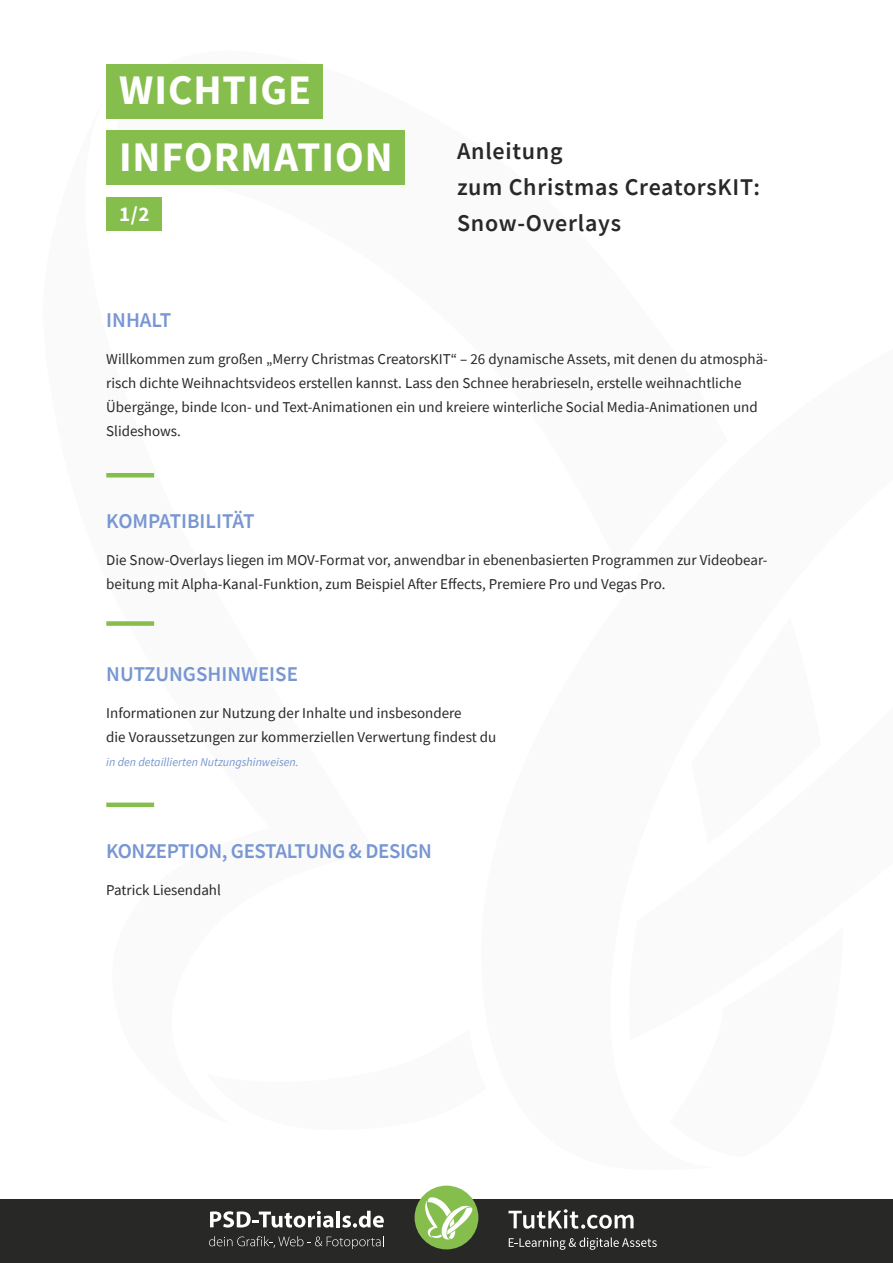
<style>
.page{position:relative;width:893px;height:1263px;background:#fff}
.page>*{position:absolute;margin:0;border:0;box-sizing:border-box;transform-origin:0 0}
.t1{font:700 42px/66.8px "Source Sans Pro";letter-spacing:.025em;color:#fff}
.t2{font:600 24px/36px "Source Sans Pro";letter-spacing:.03em;color:#282827}
.t3{font:600 21px "Source Sans Pro";letter-spacing:-.02em;color:#7796d2}
.t4{font:600 21px "Source Sans Pro";color:#7796d2}
.t5{font:700 21px "Source Sans Pro";color:#fff}
.t6{font:15px/24px "Source Sans Pro";color:#282827}
.t7{font:italic 12px "Source Sans Pro";color:#7796d2}
</style>
<div class="page">
<div style="left:0;top:1199px;width:893px;height:64px;background:#282827"></div>
<div style="left:415px;top:1185px;width:63px;height:64px;background:#85be4c;border-radius:50%"></div>
<svg style="left:425px;top:1196px;width:48px;height:43px"></svg>
<svg style="left:509px;top:1237px;width:148px;height:13px"></svg>
<svg style="left:508px;top:1209px;width:126px;height:20px"></svg>
<svg style="left:210px;top:1211px;width:123px;height:16px"></svg>
<hr style="left:336px;top:1211px;width:4px;height:16px;background:#fff">
<svg style="left:342px;top:1211px;width:42px;height:16px"></svg>
<svg style="left:209px;top:1236px;width:175px;height:13px"></svg>
<div style="left:106px;top:197px;width:56px;height:34px;background:#85be4c"></div>
<div style="left:106px;top:64px;width:217px;height:55px;background:#85be4c"></div>
<div style="left:106px;top:131px;width:298px;height:54px;background:#85be4c"></div>
<hr style="left:106px;top:473px;width:48px;height:4px;background:#85be4c">
<div style="left:106px;top:621px;width:48px;height:5px;background:#85be4c"></div>
<div style="left:106px;top:802px;width:48px;height:5px;background:#85be4c"></div>
<h1 class="t1" style="left:119px;top:56px;width:275px">WICHTIGE<br>INFORMATION</h1>
<h3 class="t5" style="left:119px;top:200px;width:32px">1/2</h3>
<h2 class="t2" style="left:457px;top:133px;width:304px">Anleitung<br>zum Christmas CreatorsKIT:<br>Snow-Overlays</h2>
<h3 class="t3" style="left:106px;top:307px;width:66px">INHALT</h3>
<p class="t6" style="left:106px;top:347px;width:663px">Willkommen zum großen „Merry Christmas CreatorsKIT“ – 26 dynamische Assets, mit denen du atmosphä&shy;risch dichte Weihnachtsvideos erstellen kannst. Lass den Schnee herabrieseln, erstelle weihnachtliche Übergänge, binde Icon- und Text-Animationen ein und kreiere winterliche Social Media-Animationen und Slideshows.</p>
<h3 class="t4" style="left:106px;top:507px;width:150px">KOMPATIBILITÄT</h3>
<p class="t6" style="left:106px;top:548px;width:663px">Die Snow-Overlays liegen im MOV-Format vor, anwendbar in ebenenbasierten Programmen zur Videobear&shy;beitung mit Alpha-Kanal-Funktion, zum Beispiel After Effects, Premiere Pro und Vegas Pro.</p>
<h3 class="t4" style="left:106px;top:660px;width:193px">NUTZUNGSHINWEISE</h3>
<p class="t6" style="left:106px;top:701px;width:391px">Informationen zur Nutzung der Inhalte und insbesondere<br>die Voraussetzungen zur kommerziellen Verwertung findest du</p>
<p class="t7" style="left:106px;top:754px;width:194px">in den detaillierten Nutzungshinweisen.</p>
<h3 class="t3" style="left:106px;top:837px;width:327px">KONZEPTION, GESTALTUNG &amp; DESIGN</h3>
<p class="t6" style="left:106px;top:877px;width:116px">Patrick Liesendahl</p>
</div>
